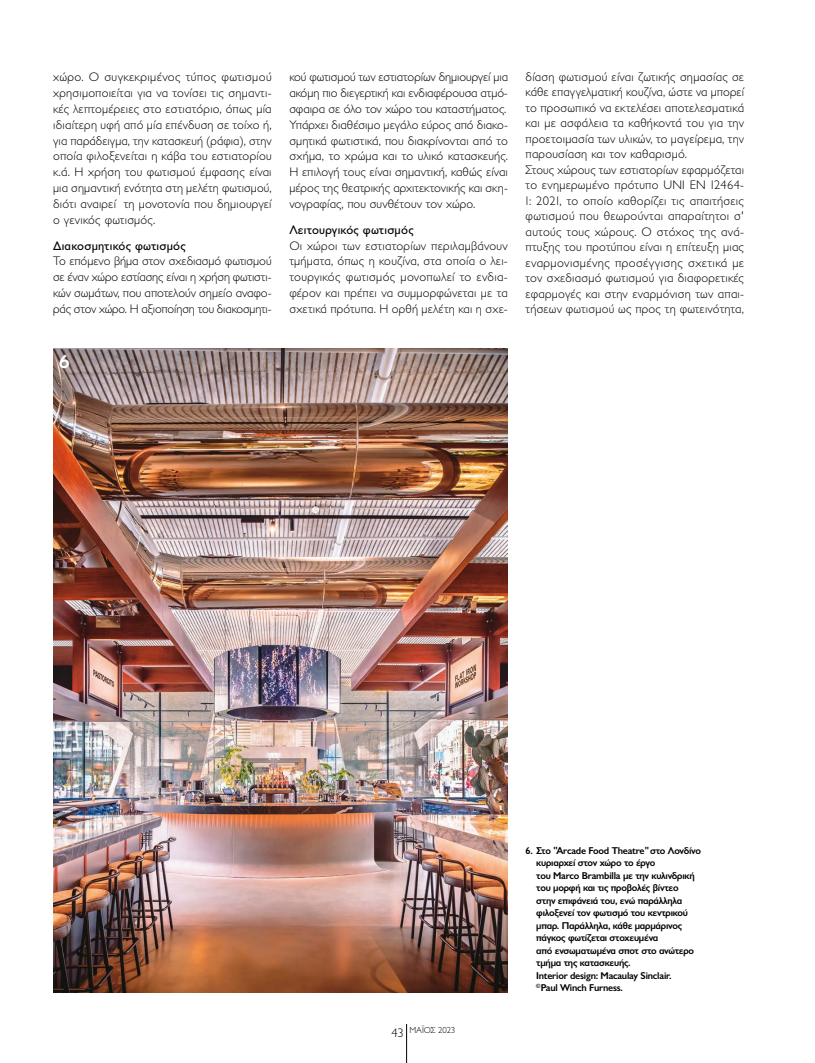
<style>
.page{position:relative;width:815px;height:1063px;background:#fff}
.page>*{position:absolute;margin:0;border:0;box-sizing:border-box;transform-origin:0 0}
.t1{font:600 18.75px "Kabel ITC Hel";color:#fff}
.t2{font:300 12.5px/16px "Gill Sans Hel";letter-spacing:.01em;color:#000;text-align:justify}
.t3{font:12.5px "Gill Sans Hel";letter-spacing:.02em;color:#000}
.t4{font:600 10px/12.5px "Gill Sans Hel";letter-spacing:-.02em;color:#000}
.t5{font:300 8.75px "Gill Sans Hel";color:#000}
.s1{font-size:12.5px}
</style>
<div class="page">
<hr style="left:406px;top:1024px;width:1px;height:39px;background:#000">
<img style="left:53px;top:349px;width:455px;height:643px">
<p class="t2" style="left:53px;top:69px;width:220px">χώρο. Ο συγκεκριμένος τύπος φωτισμού χρησιμοποιείται για να τονίσει τις σημαντι&shy;κές λεπτομέρειες στο εστιατόριο, όπως μία ιδιαίτερη υφή από μία επένδυση σε τοίχο ή, για παράδειγμα, την κατασκευή (ράφια), στην οποία φιλοξενείται η κάβα του εστιατορίου κ.ά. Η χρήση του φωτισμού έμφασης είναι μια σημαντική ενότητα στη μελέτη φωτισμού, διότι αναιρεί τη μονοτονία που δημιουργεί ο γενικός φωτισμός.</p>
<p class="t3" style="left:53px;top:239px;width:134px">Διακοσμητικός φωτισμός</p>
<p class="t2" style="left:53px;top:253px;width:220px">Το επόμενο βήμα στον σχεδιασμό φωτισμού σε έναν χώρο εστίασης είναι η χρήση φωτιστι&shy;κών σωμάτων, που αποτελούν σημείο αναφο&shy;ράς στον χώρο. Η αξιοποίηση του διακοσμητι-</p>
<h1 class="t1" style="left:59px;top:352px;width:12px">6</h1>
<p class="t2" style="left:289px;top:69px;width:220px;text-align:left">κού φωτισμού των εστιατορίων δημιουργεί μια ακόμη πιο διεγερτική και ενδιαφέρουσα ατμό&shy;σφαιρα σε όλο τον χώρο του καταστήματος.<br>Υπάρχει διαθέσιμο μεγάλο εύρος από διακο&shy;σμητικά φωτιστικά, που διακρίνονται από το σχήμα, το χρώμα και το υλικό κατασκευής.<br>Η επιλογή τους είναι σημαντική, καθώς είναι μέρος της θεατρικής αρχιτεκτονικής και σκη&shy;νογραφίας, που συνθέτουν τον χώρο.</p>
<p class="t3" style="left:289px;top:223px;width:126px">Λειτουργικός φωτισμός</p>
<p class="t2" style="left:289px;top:237px;width:220px">Οι χώροι των εστιατορίων περιλαμβάνουν τμήματα, όπως η κουζίνα, στα οποία ο λει&shy;τουργικός φωτισμός μονοπωλεί το ενδια&shy;φέρον και πρέπει να συμμορφώνεται με τα σχετικά πρότυπα. Η ορθή μελέτη και η σχε-</p>
<p class="t2" style="left:526px;top:69px;width:220px;line-height:15.5px;text-align:left">δίαση φωτισμού είναι ζωτικής σημασίας σε κάθε επαγγελματική κουζίνα, ώστε να μπορεί το προσωπικό να εκτελέσει αποτελεσματικά και με ασφάλεια τα καθήκοντά του για την προετοιμασία των υλικών, το μαγείρεμα, την παρουσίαση και τον καθαρισμό.<br>Στους χώρους των εστιατορίων εφαρμόζεται το ενημερωμένο πρότυπο UNI EN 12464- 1: 2021, το οποίο καθορίζει τις απαιτήσεις φωτισμού που θεωρούνται απαραίτητοι σ' αυτούς τους χώρους. Ο στόχος της ανά&shy;πτυξης του προτύπου είναι η επίτευξη μιας εναρμονισμένης προσέγγισης σχετικά με τον σχεδιασμό φωτισμού για διαφορετικές εφαρμογές και στην εναρμόνιση των απαι&shy;τήσεων φωτισμού ως προς τη φωτεινότητα,</p>
<p class="t5" style="left:392px;top:1025px;width:65px"><span class="s1">43</span> ΜΑΪΟΣ 2023</p>
<p class="t4" style="left:536px;top:844px;width:166px;text-indent:-11px">6. Στο "Arcade Food Theatre" στο Λονδίνο κυριαρχεί στον χώρο το έργο<br>του Marco Brambilla με την κυλινδρική του μορφή και τις προβολές βίντεο<br>στην επιφάνειά του, ενώ παράλληλα φιλοξενεί τον φωτισμό του κεντρικού μπαρ. Παράλληλα, κάθε μαρμάρινος πάγκος φωτίζεται στοχευμένα<br>από ενσωματωμένα σποτ στο ανώτερο τμήμα της κατασκευής.<br>Interior design: Macaulay Sinclair.<br><sup>©</sup>Paul Winch Furness.</p>
</div>
